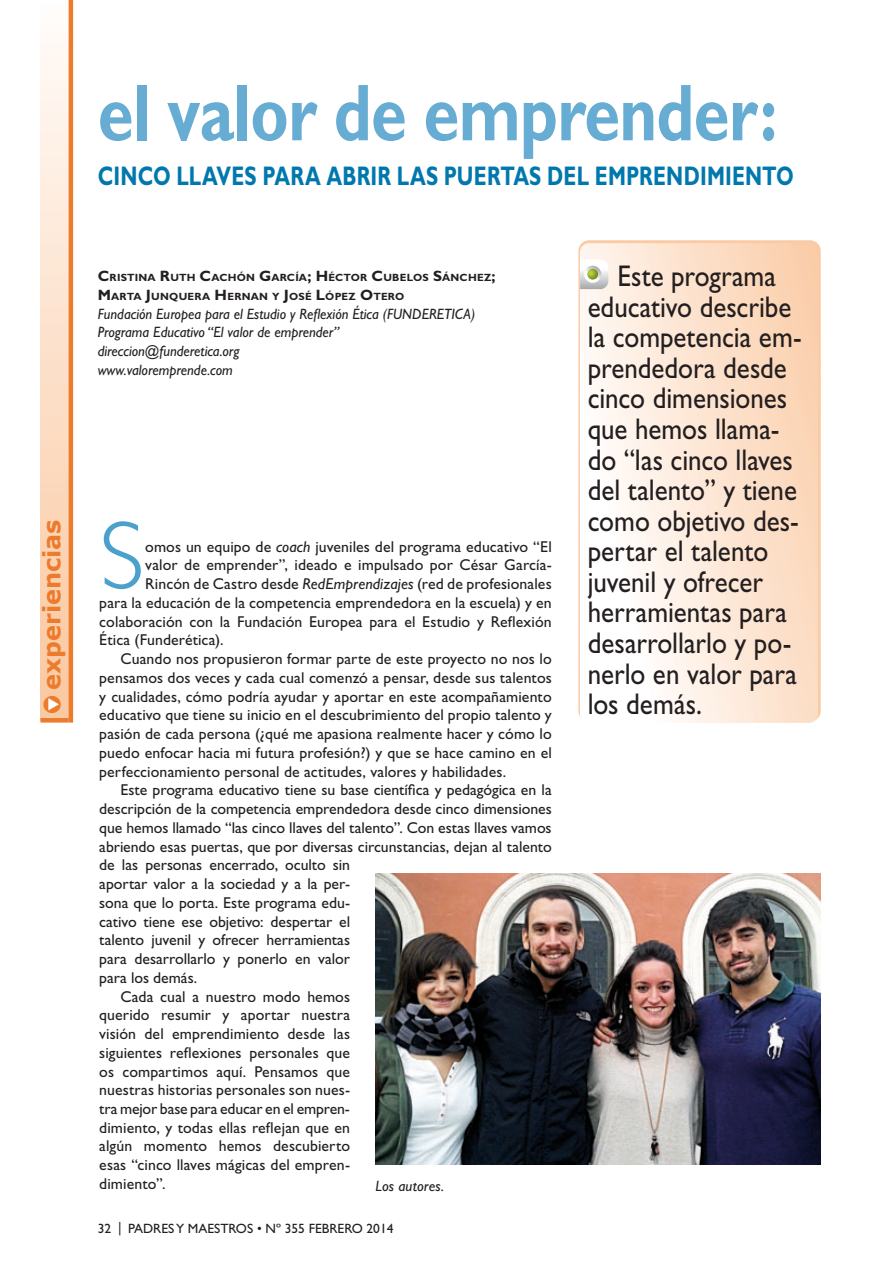
<style>
.page{position:relative;width:893px;height:1263px;background:#fff}
.page>*{position:absolute;margin:0;border:0;box-sizing:border-box;transform-origin:0 0}
.t1{font:300 96.9px "Gill Sans Std";color:#4aa1cb}
.t2{font:700 81px "Gill Sans Std";letter-spacing:-.01em;color:#67acd2;scale:.8 1}
.t3{font:30px/30.6px "Gill Sans Std";color:#231f20;scale:.9 1}
.t4{font:700 27px "Gill Sans Std";color:#0078ae;scale:.75 1}
.t5{font:700 24px "Verdana";color:#ed7b2c}
.t6{font:15.75px "Gill Sans Std";letter-spacing:.005em;color:#231f20}
.t7{font:italic 15px/18.8px "Gill Sans Std";color:#231f20;scale:.96 1}
.t8{font:italic 15px "Gill Sans Std";color:#231f20}
.t9{font:13.5px "Gill Sans Std";color:#231f20}
.t10{font:700 10.5px/18.8px "Gill Sans Std";letter-spacing:.02em;color:#231f20}
.s1{font-size:15px}
.s2{color:#fff}
.s3{font-style:italic}
</style>
<div class="page">
<div style="left:41px;top:0;width:30px;height:720px;background:linear-gradient(to bottom,#fffcf9,#fac79e)"></div>
<hr style="left:41px;top:718px;width:28px;height:4px;background:#ed7b2c">
<hr style="left:69px;top:0;width:4px;height:722px;background:#ed7b2c">
<img style="left:376px;top:874px;width:445px;height:290px">
<div style="left:578px;top:240px;width:243px;height:481px;background:#facaa4;border-radius:11px"></div>
<svg style="left:580px;top:243px;width:238px;height:480px;background:#fdeadb"></svg>
<svg style="left:580px;top:259px;width:28px;height:30px"></svg>
<h2 class="t2" style="left:98px;top:65px;width:851px">EL VALOR DE EMPRENDER:</h2>
<h3 class="t4" style="left:98px;top:160px;width:20px">CINCO</h3>
<h3 class="t4" style="left:177px;top:160px;width:19px">LLAVES</h3>
<h3 class="t4" style="left:262px;top:160px;width:20px">PARA</h3>
<h3 class="t4" style="left:326px;top:160px;width:19px">ABRIR</h3>
<h3 class="t4" style="left:397px;top:160px;width:19px">LAS</h3>
<h3 class="t4" style="left:444px;top:160px;width:20px">PUERTAS</h3>
<h3 class="t4" style="left:547px;top:160px;width:19px">DEL</h3>
<h3 class="t4" style="left:595px;top:160px;width:20px">EMPRENDIMIENTO</h3>
<p class="t10" style="left:98px;top:268px;width:399px"><span class="s1">C</span>RISTINA <span class="s1">R</span>UTH <span class="s1">C</span>ACHÓN <span class="s1">G</span>ARCÍA<span class="s1">; H</span> ÉCTOR <span class="s1">C</span>UBELOS <span class="s1">S</span>ÁNCHEZ<span class="s1">;<br>M</span>ARTA <span class="s1">J</span>UNQUERA <span class="s1">H</span> ERNAN Y <span class="s1">J</span>OSÉ <span class="s1">L</span>ÓPEZ <span class="s1">O</span>TERO</p>
<p class="t7" style="left:98px;top:304px;width:395px">Fundación Europea para el Estudio y Reflexión Ética (FUNDERETICA)<br>Programa Educativo “El valor de emprender” direccion@funderetica.org<br>www.valoremprende.com</p>
<h3 class="t5" style="left:36px;top:714px;width:196px;rotate:-90deg"><span class="s2">▼</span>● experiencias</h3>
<h1 class="t1" style="left:99px;top:501px;width:47px">S</h1>
<p class="t6" style="left:145px;top:537px;width:408px">omos un equipo de <span class="s3">coach</span> juveniles del programa educativo “El</p>
<p class="t6" style="left:145px;top:556px;width:408px">valor de emprender”, ideado e impulsado por César García-</p>
<p class="t6" style="left:145px;top:575px;width:408px">Rincón de Castro desde <span class="s3">RedEmprendizajes</span> (red de profesionales</p>
<p class="t6" style="left:99px;top:593px;width:454px">para la educación de la competencia emprendedora en la escuela) y en</p>
<p class="t6" style="left:99px;top:612px;width:454px">colaboración con la Fundación Europea para el Estudio y Reflexión</p>
<p class="t6" style="left:99px;top:631px;width:126px">Ética (Funderética).</p>
<p class="t6" style="left:121px;top:650px;width:433px">Cuando nos propusieron formar parte de este proyecto no nos lo</p>
<p class="t6" style="left:99px;top:668px;width:454px">pensamos dos veces y cada cual comenzó a pensar, desde sus talentos</p>
<p class="t6" style="left:99px;top:687px;width:454px">y cualidades, cómo podría ayudar y aportar en este acompañamiento</p>
<p class="t6" style="left:99px;top:706px;width:454px">educativo que tiene su inicio en el descubrimiento del propio talento y</p>
<p class="t6" style="left:99px;top:725px;width:454px">pasión de cada persona (¿qué me apasiona realmente hacer y cómo lo</p>
<p class="t6" style="left:99px;top:743px;width:454px">puedo enfocar hacia mi futura profesión?) y que se hace camino en el</p>
<p class="t6" style="left:99px;top:762px;width:408px">perfeccionamiento personal de actitudes, valores y habilidades.</p>
<p class="t6" style="left:121px;top:781px;width:433px">Este programa educativo tiene su base científica y pedagógica en la</p>
<p class="t6" style="left:99px;top:800px;width:454px">descripción de la competencia emprendedora desde cinco dimensiones</p>
<p class="t6" style="left:99px;top:818px;width:454px">que hemos llamado “las cinco llaves del talento”. Con estas llaves vamos</p>
<p class="t6" style="left:99px;top:837px;width:454px">abriendo esas puertas, que por diversas circunstancias, dejan al talento</p>
<p class="t6" style="left:99px;top:856px;width:252px">de las personas encerrado, oculto sin</p>
<p class="t6" style="left:99px;top:875px;width:252px">aportar valor a la sociedad y a la per-</p>
<p class="t6" style="left:99px;top:893px;width:252px">sona que lo porta. Este programa edu-</p>
<p class="t6" style="left:99px;top:912px;width:252px">cativo tiene ese objetivo: despertar el</p>
<p class="t6" style="left:99px;top:931px;width:252px">talento juvenil y ofrecer herramientas</p>
<p class="t6" style="left:99px;top:950px;width:252px">para desarrollarlo y ponerlo en valor</p>
<p class="t6" style="left:99px;top:968px;width:99px">para los demás.</p>
<p class="t6" style="left:121px;top:987px;width:231px">Cada cual a nuestro modo hemos</p>
<p class="t6" style="left:99px;top:1006px;width:252px">querido resumir y aportar nuestra</p>
<p class="t6" style="left:99px;top:1025px;width:252px">visión del emprendimiento desde las</p>
<p class="t6" style="left:99px;top:1043px;width:252px">siguientes reflexiones personales que</p>
<p class="t6" style="left:99px;top:1062px;width:252px">os compartimos aquí. Pensamos que</p>
<p class="t6" style="left:99px;top:1081px;width:252px">nuestras historias personales son nues-</p>
<p class="t6" style="left:99px;top:1100px;width:252px">tra mejor base para educar en el empren-</p>
<p class="t6" style="left:99px;top:1118px;width:252px">dimiento, y todas ellas reflejan que en</p>
<p class="t6" style="left:99px;top:1137px;width:252px">algún momento hemos descubierto</p>
<p class="t6" style="left:99px;top:1156px;width:252px">esas “cinco llaves mágicas del empren-</p>
<p class="t6" style="left:99px;top:1174px;width:68px">dimiento”.</p>
<p class="t8" style="left:376px;top:1177px;width:70px">Los autores.</p>
<p class="t9" style="left:98px;top:1221px;width:297px">32 | PADRES Y MAESTROS • Nº 355 FEBRERO 2014</p>
<p class="t3" style="left:588px;top:261px;width:240px;text-indent:30px">Este programa educativo describe la competencia em&shy;prendedora desde cinco dimensiones que hemos llama&shy;do “las cinco llaves del talento” y tiene como objetivo des&shy;pertar el talento juvenil y ofrecer herramientas para desarrollarlo y po&shy;nerlo en valor para los demás.</p>
</div>
